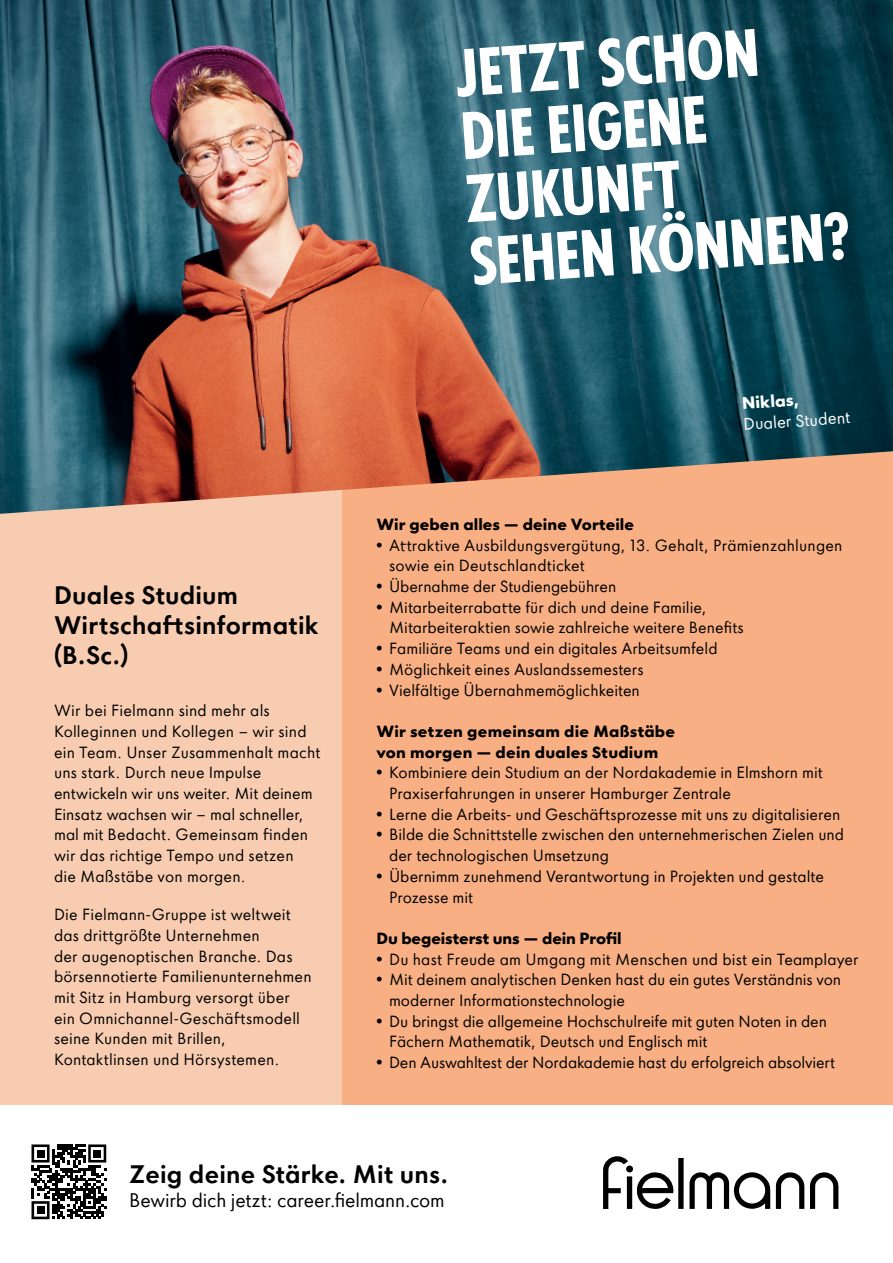
<style>
.page{position:relative;width:893px;height:1263px;background:#fff}
.page>*{position:absolute;margin:0;border:0;box-sizing:border-box;transform-origin:0 0}
.t1{font:700 condensed 71.25px/63px "Fielmann Sans";color:#fff}
.t2{font:500 27px/30px "Fielmann Sans";letter-spacing:.01em;color:#000}
.t3{font:21px "Fielmann Sans";letter-spacing:-.01em;color:#000}
.t4{font:18px "Fielmann Sans";color:#fff}
.t5{font:700 18px "Fielmann Sans";color:#fff}
.t6{font:17.25px/20.7px "Fielmann Sans";color:#000}
.t7{font:700 17.25px/20.7px "Fielmann Sans";letter-spacing:.01em;color:#000}
</style>
<div class="page">
<div style="left:0;top:475px;width:446px;height:630px;background:#f7ccb0"></div>
<div style="left:342px;top:442px;width:551px;height:663px;background:#f7af83"></div>
<svg style="left:32px;top:1144px;width:74px;height:75px"></svg>
<div style="left:37px;top:1149px;width:7px;height:8px;background:#000"></div>
<div style="left:93px;top:1149px;width:8px;height:8px;background:#000"></div>
<div style="left:37px;top:1206px;width:7px;height:8px;background:#000"></div>
<img style="left:0;top:0;width:893px;height:514px">
<div style="left:678px;top:1158px;width:6px;height:51px;background:#000"></div>
<svg style="left:689px;top:1172px;width:81px;height:37px"></svg>
<svg style="left:776px;top:1172px;width:28px;height:37px"></svg>
<svg style="left:810px;top:1172px;width:28px;height:37px"></svg>
<svg style="left:603px;top:1156px;width:70px;height:53px"></svg>
<h1 class="t1" style="left:454px;top:41px;width:383px;rotate:-4deg">JETZT SCHON<br>DIE EIGENE<br>ZUKUNFT<br>SEHEN KÖNNEN?</h1>
<h2 class="t2" style="left:54px;top:579px;width:266px">Duales Studium<br>Wirtschaftsinformatik (B.Sc.)</h2>
<p class="t6" style="left:54px;top:700px;width:268px">Wir bei Fielmann sind mehr als<br>Kolleginnen und Kollegen – wir sind ein Team. Unser Zusammenhalt macht uns stark. Durch neue Impulse entwickeln wir uns weiter. Mit deinem<br>Einsatz wachsen wir – mal schneller, mal mit Bedacht. Gemeinsam finden wir das richtige Tempo und setzen<br>die Maßstäbe von morgen.</p>
<p class="t6" style="left:54px;top:904px;width:259px">Die Fielmann-Gruppe ist weltweit das drittgrößte Unternehmen<br>der augenoptischen Branche. Das börsennotierte Familienunternehmen mit Sitz in Hamburg versorgt über ein Omnichannel-Geschäftsmodell seine Kunden mit Brillen,<br>Kontaktlinsen und Hörsystemen.</p>
<p class="t5" style="left:741px;top:392px;width:59px;rotate:-4deg">Niklas,</p>
<p class="t4" style="left:743px;top:414px;width:109px;rotate:-4deg">Dualer Student</p>
<p class="t7" style="left:376px;top:513px;width:259px">Wir geben alles — deine Vorteile</p>
<p class="t6" style="left:389px;top:534px;width:455px;text-indent:-13px">• Attraktive Ausbildungsvergütung, 13. Gehalt, Prämienzahlungen sowie ein Deutschlandticket</p>
<p class="t6" style="left:376px;top:576px;width:241px">• Übernahme der Studiengebühren</p>
<p class="t6" style="left:389px;top:596px;width:356px;text-indent:-13px">• Mitarbeiterrabatte für dich und deine Familie,<br>Mitarbeiteraktien sowie zahlreiche weitere Benefits</p>
<p class="t6" style="left:376px;top:638px;width:343px">• Familiäre Teams und ein digitales Arbeitsumfeld</p>
<p class="t6" style="left:376px;top:658px;width:269px">• Möglichkeit eines Auslandssemesters</p>
<p class="t6" style="left:376px;top:679px;width:265px">• Vielfältige Übernahmemöglichkeiten</p>
<p class="t7" style="left:376px;top:720px;width:300px">Wir setzen gemeinsam die Maßstäbe von morgen — dein duales Studium</p>
<p class="t6" style="left:389px;top:762px;width:435px;text-indent:-13px">• Kombiniere dein Studium an der Nordakademie in Elmshorn mit<br>Praxiserfahrungen in unserer Hamburger Zentrale</p>
<p class="t6" style="left:376px;top:803px;width:466px">• Lerne die Arbeits- und Geschäftsprozesse mit uns zu digitalisieren</p>
<p class="t6" style="left:389px;top:824px;width:457px;text-indent:-13px">• Bilde die Schnittstelle zwischen den unternehmerischen Zielen und der technologischen Umsetzung</p>
<p class="t6" style="left:389px;top:865px;width:436px;text-indent:-13px">• Übernimm zunehmend Verantwortung in Projekten und gestalte<br>Prozesse mit</p>
<p class="t7" style="left:376px;top:927px;width:247px">Du begeisterst uns — dein Profil</p>
<p class="t6" style="left:376px;top:948px;width:484px">• Du hast Freude am Umgang mit Menschen und bist ein Teamplayer</p>
<p class="t6" style="left:389px;top:969px;width:454px;text-indent:-13px">• Mit deinem analytischen Denken hast du ein gutes Verständnis von moderner Informationstechnologie</p>
<p class="t6" style="left:389px;top:1010px;width:439px;text-indent:-13px">• Du bringst die allgemeine Hochschulreife mit guten Noten in den<br>Fächern Mathematik, Deutsch und Englisch mit</p>
<p class="t6" style="left:376px;top:1052px;width:460px">• Den Auswahltest der Nordakademie hast du erfolgreich absolviert</p>
<h2 class="t2" style="left:129px;top:1158px;width:320px">Zeig deine Stärke. Mit uns.</h2>
<p class="t3" style="left:129px;top:1188px;width:317px">Bewirb dich jetzt: career.fielmann.com</p>
</div>
